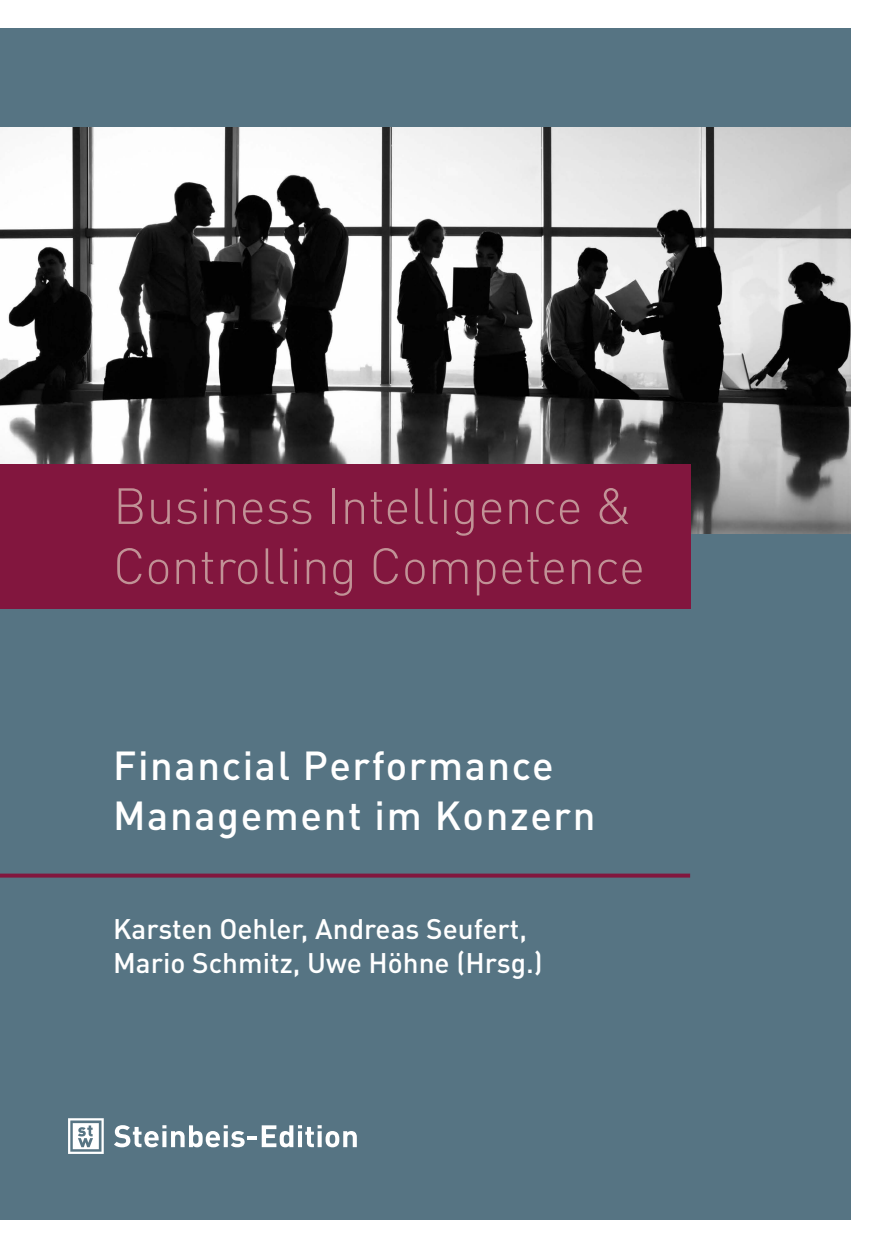
<style>
.page{position:relative;width:879px;height:1248px;background:#fff}
.page>*{position:absolute;margin:0;border:0;box-sizing:border-box;transform-origin:0 0}
.t1{font:300 50px/60px "DIN";color:#c19296}
.t2{font:500 40px/50px "DINOT";letter-spacing:.04em;color:#fff}
.t3{font:500 28px/33.6px "DINOT";color:#fff}
</style>
<div class="page">
<div style="left:0;top:28px;width:850px;height:1191px;background:#567483"></div>
<svg style="left:0;top:873px;width:690px;height:4px;background:#7b2448"></svg>
<img style="left:0;top:128px;width:850px;height:405px">
<div style="left:0;top:463px;width:690px;height:145px;background:#82163e"></div>
<svg style="left:68px;top:1118px;width:36px;height:35px"></svg>
<svg style="left:114px;top:1125px;width:243px;height:22px"></svg>
<h1 class="t1" style="left:113px;top:475px;width:533px">Business Intelligence &amp;<br>Controlling Competence</h1>
<h2 class="t2" style="left:113px;top:738px;width:484px">Financial Performance<br>Management im Konzern</h2>
<p class="t3" style="left:113px;top:911px;width:431px">Karsten Oehler, Andreas Seufert,<br>Mario Schmitz, Uwe Höhne (Hrsg.)</p>
</div>
